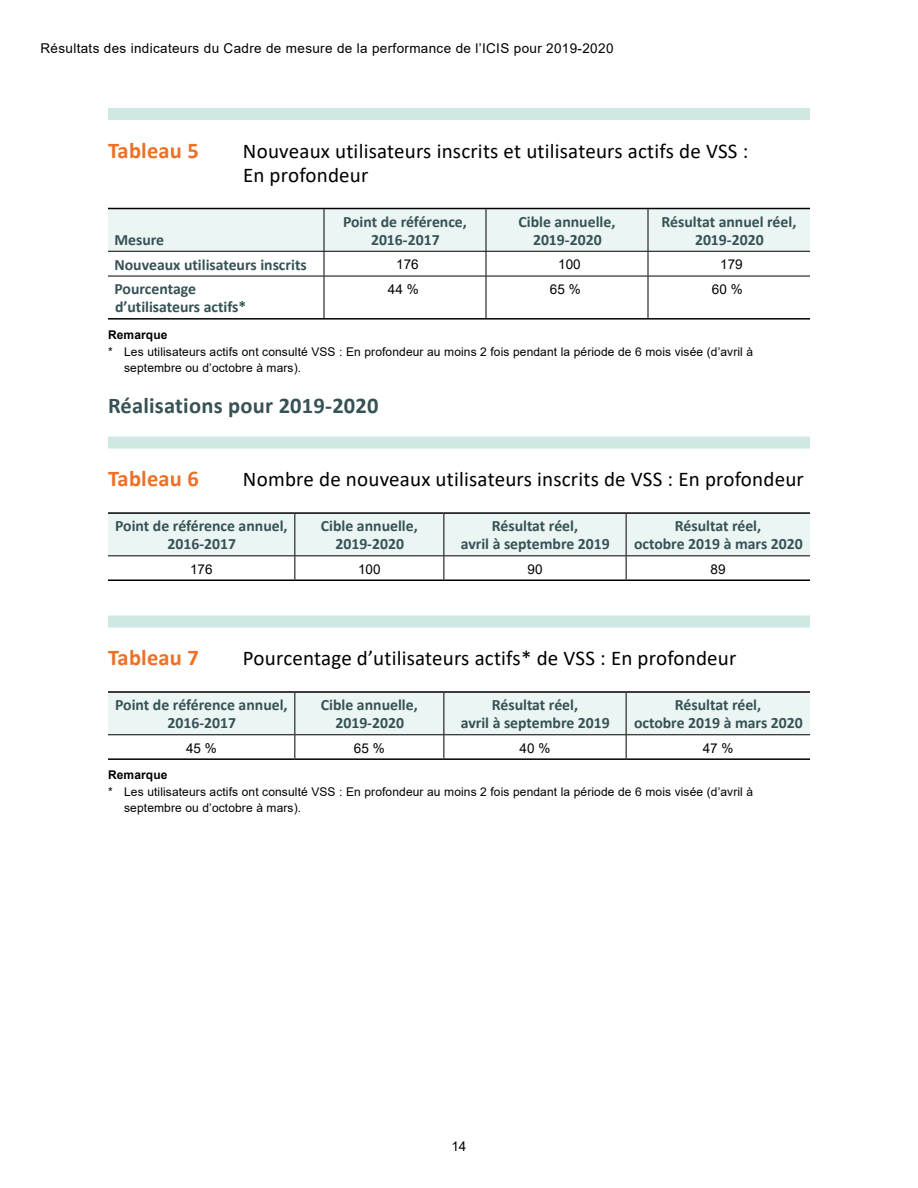
<style>
.page{position:relative;width:918px;height:1188px;background:#fff}
.page>*{position:absolute;margin:0;border:0;box-sizing:border-box;transform-origin:0 0}
.H4{font:700 22.5px "Calibri";letter-spacing:.01em;color:#365254}
.title_tableFR-wide{font:700 22.5px "Calibri";letter-spacing:.01em;color:#ed7024}
.title_tableFR-wide-2{font:21px/24px "Calibri";letter-spacing:.01em;color:#000}
.header_top1{font:700 15.75px/18px "Calibri";color:#365254;text-align:center}
.header_side2{font:700 15.75px/18px "Calibri";color:#365254}
.body{font:13.5px "Arial";letter-spacing:.025em;color:#000}
.note_indent{font:12px/16.5px "Arial";letter-spacing:.01em;color:#000}
.note_src_title{font:700 12px "Arial";letter-spacing:.01em;color:#000}
</style>
<div class="page">
<div style="left:108px;top:108px;width:702px;height:12px;background:#cfe8e3"></div>
<hr style="left:108px;top:276px;width:216px;height:1px;background:#000">
<hr style="left:324px;top:276px;width:162px;height:1px;background:#000">
<hr style="left:486px;top:276px;width:162px;height:1px;background:#000">
<hr style="left:486px;top:276px;width:1px;height:42px;background:#000">
<hr style="left:648px;top:276px;width:162px;height:1px;background:#000">
<hr style="left:648px;top:276px;width:1px;height:42px;background:#000">
<hr style="left:324px;top:318px;width:162px;height:2px;background:#000">
<hr style="left:486px;top:318px;width:162px;height:2px;background:#000">
<hr style="left:648px;top:318px;width:162px;height:2px;background:#000">
<svg style="left:108px;top:208px;width:702px;height:68px"></svg>
<hr style="left:324px;top:276px;width:1px;height:42px;background:#000">
<hr style="left:108px;top:318px;width:216px;height:2px;background:#000">
<div style="left:108px;top:437px;width:702px;height:12px;background:#cfe8e3"></div>
<svg style="left:108px;top:514px;width:702px;height:65px"></svg>
<hr style="left:108px;top:512px;width:187px;height:2px;background:#000">
<hr style="left:295px;top:512px;width:149px;height:2px;background:#000">
<hr style="left:444px;top:512px;width:182px;height:2px;background:#000">
<hr style="left:626px;top:512px;width:184px;height:2px;background:#000">
<hr style="left:108px;top:555px;width:187px;height:1px;background:#000">
<hr style="left:295px;top:555px;width:149px;height:1px;background:#000">
<hr style="left:444px;top:555px;width:182px;height:1px;background:#000">
<hr style="left:626px;top:555px;width:184px;height:1px;background:#000">
<hr style="left:108px;top:579px;width:187px;height:2px;background:#000">
<hr style="left:295px;top:579px;width:149px;height:2px;background:#000">
<hr style="left:444px;top:579px;width:182px;height:2px;background:#000">
<hr style="left:626px;top:579px;width:184px;height:2px;background:#000">
<div style="left:108px;top:615px;width:702px;height:12px;background:#cfe8e3"></div>
<svg style="left:108px;top:693px;width:702px;height:65px"></svg>
<hr style="left:108px;top:691px;width:187px;height:2px;background:#000">
<hr style="left:295px;top:691px;width:149px;height:2px;background:#000">
<hr style="left:444px;top:691px;width:182px;height:2px;background:#000">
<hr style="left:626px;top:691px;width:184px;height:2px;background:#000">
<hr style="left:108px;top:734px;width:187px;height:1px;background:#000">
<hr style="left:295px;top:734px;width:149px;height:1px;background:#000">
<hr style="left:444px;top:734px;width:182px;height:1px;background:#000">
<hr style="left:626px;top:734px;width:184px;height:1px;background:#000">
<hr style="left:108px;top:758px;width:187px;height:2px;background:#000">
<hr style="left:295px;top:758px;width:149px;height:2px;background:#000">
<hr style="left:444px;top:758px;width:182px;height:2px;background:#000">
<hr style="left:626px;top:758px;width:184px;height:2px;background:#000">
<p class="body" style="left:40px;top:38px;width:575px">Résultats des indicateurs du Cadre de mesure de la performance de l’ICIS pour 2019-2020</p>
<p class="title_tableFR-wide" style="left:108px;top:134px;width:92px">Tableau 5</p>
<p class="title_tableFR-wide-2" style="left:243px;top:138px;width:507px">Nouveaux utilisateurs inscrits et utilisateurs actifs de VSS :<br>En profondeur</p>
<p class="header_top1" style="left:114px;top:230px;width:51px">Mesure</p>
<p class="header_top1" style="left:343px;top:212px;width:125px">Point de référence,<br>2016-2017</p>
<p class="header_top1" style="left:519px;top:212px;width:98px">Cible annuelle,<br>2019-2020</p>
<p class="header_top1" style="left:662px;top:212px;width:136px">Résultat annuel réel,<br>2019-2020</p>
<p class="header_side2" style="left:114px;top:255px;width:194px">Nouveaux utilisateurs inscrits</p>
<p class="body" style="left:396px;top:255px;width:24px">176</p>
<p class="body" style="left:558px;top:255px;width:24px">100</p>
<p class="body" style="left:720px;top:255px;width:24px">179</p>
<p class="header_side2" style="left:114px;top:280px;width:133px">Pourcentage d’utilisateurs actifs*</p>
<p class="body" style="left:388px;top:280px;width:32px">44 %</p>
<p class="body" style="left:550px;top:280px;width:32px">65 %</p>
<p class="body" style="left:712px;top:280px;width:32px">60 %</p>
<p class="note_src_title" style="left:108px;top:326px;width:61px">Remarque</p>
<p class="note_indent" style="left:124px;top:343px;width:630px;text-indent:-16px">* Les utilisateurs actifs ont consulté VSS : En profondeur au moins 2 fois pendant la période de 6 mois visée (d’avril à septembre ou d’octobre à mars).</p>
<h5 class="H4" style="left:108px;top:389px;width:272px">Réalisations pour 2019-2020</h5>
<p class="title_tableFR-wide" style="left:108px;top:463px;width:92px">Tableau 6</p>
<p class="title_tableFR-wide-2" style="left:243px;top:467px;width:562px">Nombre de nouveaux utilisateurs inscrits de VSS : En profondeur</p>
<p class="header_top1" style="left:115px;top:517px;width:174px">Point de référence annuel,<br>2016-2017</p>
<p class="header_top1" style="left:321px;top:517px;width:98px">Cible annuelle,<br>2019-2020</p>
<p class="header_top1" style="left:461px;top:517px;width:151px">Résultat réel,<br>avril à septembre 2019</p>
<p class="header_top1" style="left:634px;top:517px;width:170px">Résultat réel,<br>octobre 2019 à mars 2020</p>
<p class="body" style="left:190px;top:560px;width:24px">176</p>
<p class="body" style="left:358px;top:560px;width:24px">100</p>
<p class="body" style="left:527px;top:560px;width:17px">90</p>
<p class="body" style="left:711px;top:560px;width:17px">89</p>
<p class="title_tableFR-wide" style="left:108px;top:642px;width:92px">Tableau 7</p>
<p class="title_tableFR-wide-2" style="left:243px;top:646px;width:495px">Pourcentage d’utilisateurs actifs* de VSS : En profondeur</p>
<p class="header_top1" style="left:115px;top:696px;width:174px">Point de référence annuel,<br>2016-2017</p>
<p class="header_top1" style="left:321px;top:696px;width:98px">Cible annuelle,<br>2019-2020</p>
<p class="header_top1" style="left:461px;top:696px;width:151px">Résultat réel,<br>avril à septembre 2019</p>
<p class="header_top1" style="left:634px;top:696px;width:170px">Résultat réel,<br>octobre 2019 à mars 2020</p>
<p class="body" style="left:186px;top:739px;width:32px">45 %</p>
<p class="body" style="left:354px;top:739px;width:32px">65 %</p>
<p class="body" style="left:520px;top:739px;width:32px">40 %</p>
<p class="body" style="left:703px;top:739px;width:32px">47 %</p>
<p class="note_src_title" style="left:108px;top:767px;width:61px">Remarque</p>
<p class="note_indent" style="left:124px;top:783px;width:630px;text-indent:-16px">* Les utilisateurs actifs ont consulté VSS : En profondeur au moins 2 fois pendant la période de 6 mois visée (d’avril à septembre ou d’octobre à mars).</p>
<p class="body" style="left:451px;top:1137px;width:17px">14</p>
</div>
